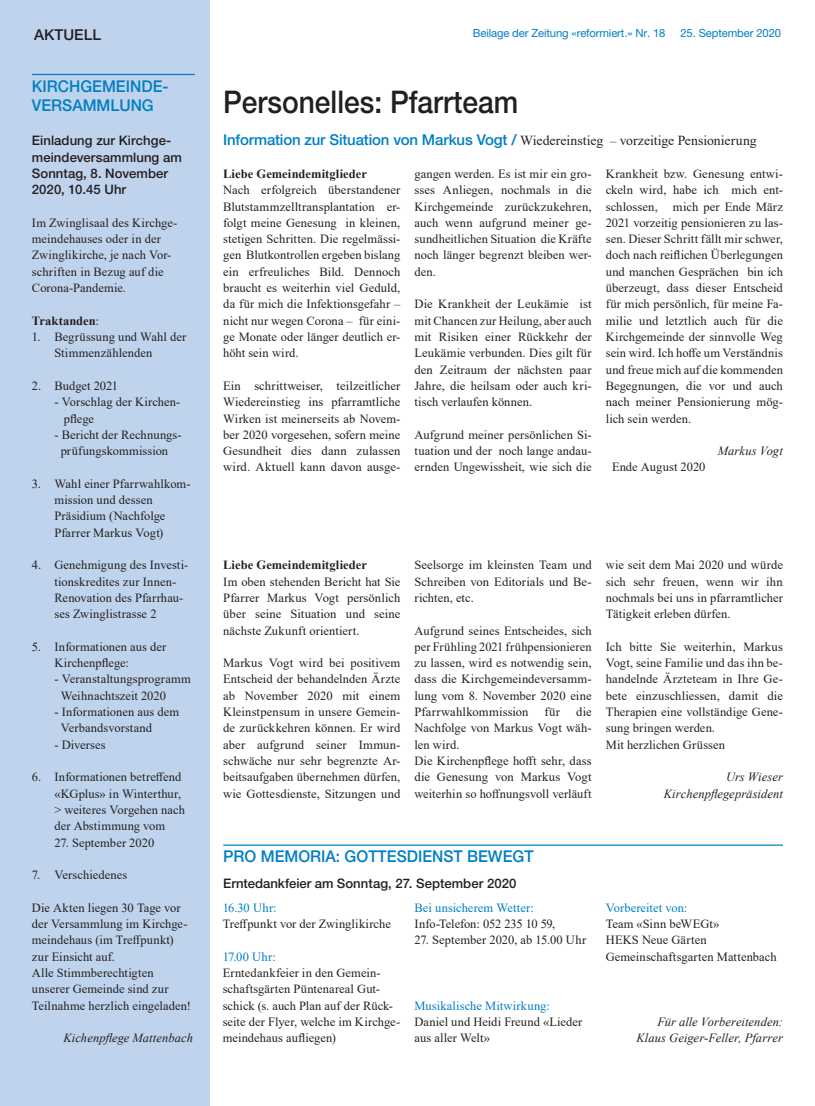
<style>
.page{position:relative;width:815px;height:1106px;background:#fff}
.page>*{position:absolute;margin:0;border:0;box-sizing:border-box;transform-origin:0 0}
.Aktuell_Titel{font:500 31.25px "Helvetica Neue LT Pro";color:#231f20;scale:.9 1}
._03_Kalender_Rubrik{font:500 16.25px/19.5px "Helvetica Neue LT Pro";color:#007fc4;scale:.96 1}
.t1{font:500 15px "Helvetica Neue LT Pro";letter-spacing:-.01em;color:#007fc4}
.t2{font:500 15px "Helvetica Neue LT Pro";color:#231f20}
.Fliesstext{font:500 13.12px/16.2px "Helvetica Neue LT Pro";letter-spacing:.005em;color:#231f20}
.Fliesstext-2{font:12.5px/16.2px "Times New Roman";letter-spacing:.005em;color:#231f20}
.Fliesstext-3{font:italic 12.5px "Times New Roman";letter-spacing:.005em;color:#231f20}
.Fliesstext-4{font:12.5px "Times New Roman";letter-spacing:.005em;color:#007fc4}
.Fliesstext-5{font:700 12.5px "Times New Roman";letter-spacing:.005em;color:#231f20}
.t3{font:11.25px "Helvetica Neue LT Pro";letter-spacing:-.01em;color:#007fc4}
.s1{font-weight:400}
.s2{font-family:"Times New Roman";font-weight:400;font-size:13.75px;color:#231f20}
.s3{font-family:"Times New Roman";font-weight:400;font-size:12.5px;color:#231f20}
</style>
<div class="page">
<div style="left:0;top:0;width:209px;height:1106px;background:#c0d3ec"></div>
<hr style="left:32px;top:74px;width:163px;height:1px;background:#007fc4">
<hr style="left:223px;top:844px;width:560px;height:1px;background:#007fc4">
<p class="t2" style="left:34px;top:25px;width:68px">AKTUELL</p>
<p class="_03_Kalender_Rubrik" style="left:32px;top:76px;width:144px">KIRCHGEMEINDE-<br>VERSAMMLUNG</p>
<p class="Fliesstext" style="left:32px;top:132px;width:152px">Einladung zur Kirchge&shy;meindeversammlung am<br>Sonntag, 8. November<br>2020, 10.45 Uhr</p>
<p class="Fliesstext-2" style="left:32px;top:214px;width:147px">Im Zwinglisaal des Kirchge&shy;meindehauses oder in der<br>Zwinglikirche, je nach Vor&shy;schriften in Bezug auf die<br>Corona-Pandemie.</p>
<p class="Fliesstext-5" style="left:32px;top:311px;width:69px">Traktanden<span class="s1">:</span></p>
<p class="Fliesstext-2" style="left:54px;top:328px;width:133px;text-indent:-22px">1. Begrüssung und Wahl der<br>Stimmenzählenden</p>
<p class="Fliesstext-2" style="left:32px;top:377px;width:88px">2. Budget 2021</p>
<p class="Fliesstext-2" style="left:64px;top:393px;width:118px;text-indent:-9px">- Vorschlag der Kirchen&shy;pflege</p>
<p class="Fliesstext-2" style="left:54px;top:426px;width:129px;text-align:center">- Bericht der Rechnungs&shy;prüfungskommission</p>
<p class="Fliesstext-2" style="left:54px;top:475px;width:138px;text-indent:-22px">3. Wahl einer Pfarrwahlkom&shy;mission und dessen<br>Präsidium (Nachfolge<br>Pfarrer Markus Vogt)</p>
<p class="Fliesstext-2" style="left:54px;top:556px;width:135px;text-indent:-22px">4. Genehmigung des Investi&shy;tionskredites zur Innen-<br>Renovation des Pfarrhau&shy;ses Zwinglistrasse 2</p>
<p class="Fliesstext-2" style="left:54px;top:638px;width:114px;text-indent:-22px">5. Informationen aus der<br>Kirchenpflege:</p>
<p class="Fliesstext-2" style="left:61px;top:670px;width:132px;text-indent:-6px">- Veranstaltungsprogramm<br>Weihnachtszeit 2020</p>
<p class="Fliesstext-2" style="left:61px;top:703px;width:120px;text-indent:-6px">- Informationen aus dem<br>Verbandsvorstand</p>
<p class="Fliesstext-2" style="left:54px;top:736px;width:53px">- Diverses</p>
<p class="Fliesstext-2" style="left:54px;top:768px;width:132px;text-indent:-22px">6. Informationen betreffend «KGplus» in Winterthur, &gt; weiteres Vorgehen nach der Abstimmung vom</p>
<p class="Fliesstext-2" style="left:54px;top:833px;width:101px">27. September 2020</p>
<p class="Fliesstext-2" style="left:32px;top:866px;width:97px">7. Verschiedenes</p>
<p class="Fliesstext-2" style="left:32px;top:899px;width:157px">Die Akten liegen 30 Tage vor der Versammlung im Kirchge&shy;meindehaus (im Treffpunkt) zur Einsicht auf.</p>
<p class="Fliesstext-2" style="left:32px;top:964px;width:161px">Alle Stimmberechtigten unserer Gemeinde sind zur<br>Teilnahme herzlich eingeladen!</p>
<p class="Fliesstext-3" style="left:63px;top:1029px;width:131px">Kichenpflege Mattenbach</p>
<p class="t3" style="left:473px;top:26px;width:194px">Beilage der Zeitung «reformiert.» Nr. 18</p>
<p class="t3" style="left:680px;top:26px;width:102px">25. September 2020</p>
<p class="Aktuell_Titel" style="left:223px;top:83px;width:329px">Personelles: Pfarrteam</p>
<p class="t1" style="left:223px;top:130px;width:535px">Information zur Situation von Markus Vogt / <span class="s2">Wiedereinstieg</span> <span class="s3">–</span> <span class="s2">vorzeitige Pensionierung</span></p>
<p class="Fliesstext-5" style="left:223px;top:165px;width:145px">Liebe Gemeindemitglieder</p>
<p class="Fliesstext-2" style="left:223px;top:181px;width:179px;text-align:justify">Nach erfolgreich überstandener Blutstammzelltransplantation er&shy;folgt meine Genesung in kleinen, stetigen Schritten. Die regelmässi&shy;gen Blutkontrollen ergeben bislang ein erfreuliches Bild. Dennoch braucht es weiterhin viel Geduld, da für mich die Infektionsgefahr – nicht nur wegen Corona – für eini&shy;ge Monate oder länger deutlich er&shy;höht sein wird.</p>
<p class="Fliesstext-2" style="left:223px;top:377px;width:179px;text-align:justify">Ein schrittweiser, teilzeitlicher Wiedereinstieg ins pfarramtliche Wirken ist meinerseits ab Novem&shy;ber 2020 vorgesehen, sofern meine Gesundheit dies dann zulassen wird. Aktuell kann davon ausge-</p>
<p class="Fliesstext-2" style="left:414px;top:165px;width:179px;text-align:justify">gangen werden. Es ist mir ein gro&shy;sses Anliegen, nochmals in die Kirchgemeinde zurückzukehren, auch wenn aufgrund meiner ge&shy;sundheitlichen Situation die Kräfte noch länger begrenzt bleiben wer&shy;den.</p>
<p class="Fliesstext-2" style="left:414px;top:296px;width:179px;text-align:justify">Die Krankheit der Leukämie ist mit Chancen zur Heilung, aber auch mit Risiken einer Rückkehr der Leukämie verbunden. Dies gilt für den Zeitraum der nächsten paar Jahre, die heilsam oder auch kri&shy;tisch verlaufen können.</p>
<p class="Fliesstext-2" style="left:414px;top:426px;width:179px;text-align:justify">Aufgrund meiner persönlichen Si&shy;tuation und der noch lange andau&shy;ernden Ungewissheit, wie sich die</p>
<p class="Fliesstext-2" style="left:606px;top:165px;width:179px;text-align:justify">Krankheit bzw. Genesung entwi&shy;ckeln wird, habe ich mich ent&shy;schlossen, mich per Ende März 2021 vorzeitig pensionieren zu las&shy;sen. Dieser Schritt fällt mir schwer, doch nach reiflichen Überlegungen und manchen Gesprächen bin ich überzeugt, dass dieser Entscheid für mich persönlich, für meine Fa&shy;milie und letztlich auch für die Kirchgemeinde der sinnvolle Weg sein wird. Ich hoffe um Verständnis und freue mich auf die kommenden Begegnungen, die vor und auch nach meiner Pensionierung mög&shy;lich sein werden.</p>
<p class="Fliesstext-3" style="left:718px;top:442px;width:67px">Markus Vogt</p>
<p class="Fliesstext-2" style="left:612px;top:459px;width:95px">Ende August 2020</p>
<p class="Fliesstext-5" style="left:223px;top:556px;width:145px">Liebe Gemeindemitglieder</p>
<p class="Fliesstext-2" style="left:223px;top:573px;width:179px;text-align:justify">Im oben stehenden Bericht hat Sie Pfarrer Markus Vogt persönlich über seine Situation und seine nächste Zukunft orientiert.</p>
<p class="Fliesstext-2" style="left:223px;top:654px;width:179px;text-align:justify">Markus Vogt wird bei positivem Entscheid der behandelnden Ärzte ab November 2020 mit einem Kleinstpensum in unsere Gemein&shy;de zurückkehren können. Er wird aber aufgrund seiner Immun&shy;schwäche nur sehr begrenzte Ar&shy;beitsaufgaben übernehmen dürfen, wie Gottesdienste, Sitzungen und</p>
<p class="Fliesstext-2" style="left:414px;top:556px;width:179px;text-align:justify">Seelsorge im kleinsten Team und Schreiben von Editorials und Be&shy;richten, etc.</p>
<p class="Fliesstext-2" style="left:414px;top:622px;width:179px;text-align:justify">Aufgrund seines Entscheides, sich per Frühling 2021 frühpensionieren zu lassen, wird es notwendig sein, dass die Kirchgemeindeversamm&shy;lung vom 8. November 2020 eine Pfarrwahlkommission</p>
<p class="Fliesstext-2" style="left:414px;top:703px;width:179px;text-align:justify;text-indent:162px">die Nachfolge von Markus Vogt wäh&shy;len wird.</p>
<p class="Fliesstext-2" style="left:414px;top:752px;width:179px;text-align:justify">Die Kirchenpflege hofft sehr, dass die Genesung von Markus Vogt weiterhin so hoffnungsvoll verläuft</p>
<p class="Fliesstext-2" style="left:545px;top:703px;width:17px">für</p>
<p class="Fliesstext-2" style="left:606px;top:556px;width:179px;text-align:justify">wie seit dem Mai 2020 und würde sich sehr freuen, wenn wir ihn nochmals bei uns in pfarramtlicher Tätigkeit erleben dürfen.</p>
<p class="Fliesstext-2" style="left:606px;top:638px;width:179px;text-align:justify">Ich bitte Sie weiterhin, Markus Vogt, seine Familie und das ihn be&shy;handelnde Ärzteteam in Ihre Ge&shy;bete einzuschliessen, damit die Therapien eine vollständige Gene&shy;sung bringen werden.</p>
<p class="Fliesstext-2" style="left:606px;top:736px;width:121px">Mit herzlichen Grüssen</p>
<p class="Fliesstext-3" style="left:726px;top:768px;width:58px">Urs Wieser</p>
<p class="Fliesstext-3" style="left:664px;top:784px;width:120px">Kirchenpflegepräsident</p>
<p class="_03_Kalender_Rubrik" style="left:223px;top:846px;width:325px">PRO MEMORIA: GOTTESDIENST BEWEGT</p>
<p class="Fliesstext" style="left:223px;top:874px;width:295px">Erntedankfeier am Sonntag, 27. September 2020</p>
<p class="Fliesstext-4" style="left:223px;top:898px;width:56px">16.30 Uhr:</p>
<p class="Fliesstext-2" style="left:223px;top:915px;width:170px">Treffpunkt vor der Zwinglikirche</p>
<p class="Fliesstext-4" style="left:223px;top:947px;width:55px">17.00 Uhr:</p>
<p class="Fliesstext-2" style="left:223px;top:964px;width:172px">Erntedankfeier in den Gemein&shy;schaftsgärten Püntenareal Gut&shy;schick (s. auch Plan auf der Rück-</p>
<p class="Fliesstext-2" style="left:223px;top:1013px;width:179px">seite der Flyer, welche im Kirchge&shy;meindehaus aufliegen)</p>
<p class="Fliesstext-4" style="left:415px;top:898px;width:121px">Bei unsicherem Wetter:</p>
<p class="Fliesstext-2" style="left:415px;top:915px;width:142px">Info-Telefon: 052 235 10 59,</p>
<p class="Fliesstext-2" style="left:415px;top:931px;width:173px">27. September 2020, ab 15.00 Uhr</p>
<p class="Fliesstext-4" style="left:415px;top:996px;width:137px">Musikalische Mitwirkung:</p>
<p class="Fliesstext-2" style="left:415px;top:1013px;width:169px">Daniel und Heidi Freund «Lieder aus aller Welt»</p>
<p class="Fliesstext-4" style="left:606px;top:898px;width:83px">Vorbereitet von:</p>
<p class="Fliesstext-2" style="left:606px;top:915px;width:115px">Team «Sinn beWEGt»</p>
<p class="Fliesstext-2" style="left:606px;top:931px;width:102px">HEKS Neue Gärten</p>
<p class="Fliesstext-2" style="left:606px;top:948px;width:172px">Gemeinschaftsgarten Mattenbach</p>
<p class="Fliesstext-3" style="left:657px;top:1013px;width:127px">Für alle Vorbereitenden:</p>
<p class="Fliesstext-3" style="left:637px;top:1029px;width:148px">Klaus Geiger-Feller, Pfarrer</p>
</div>
